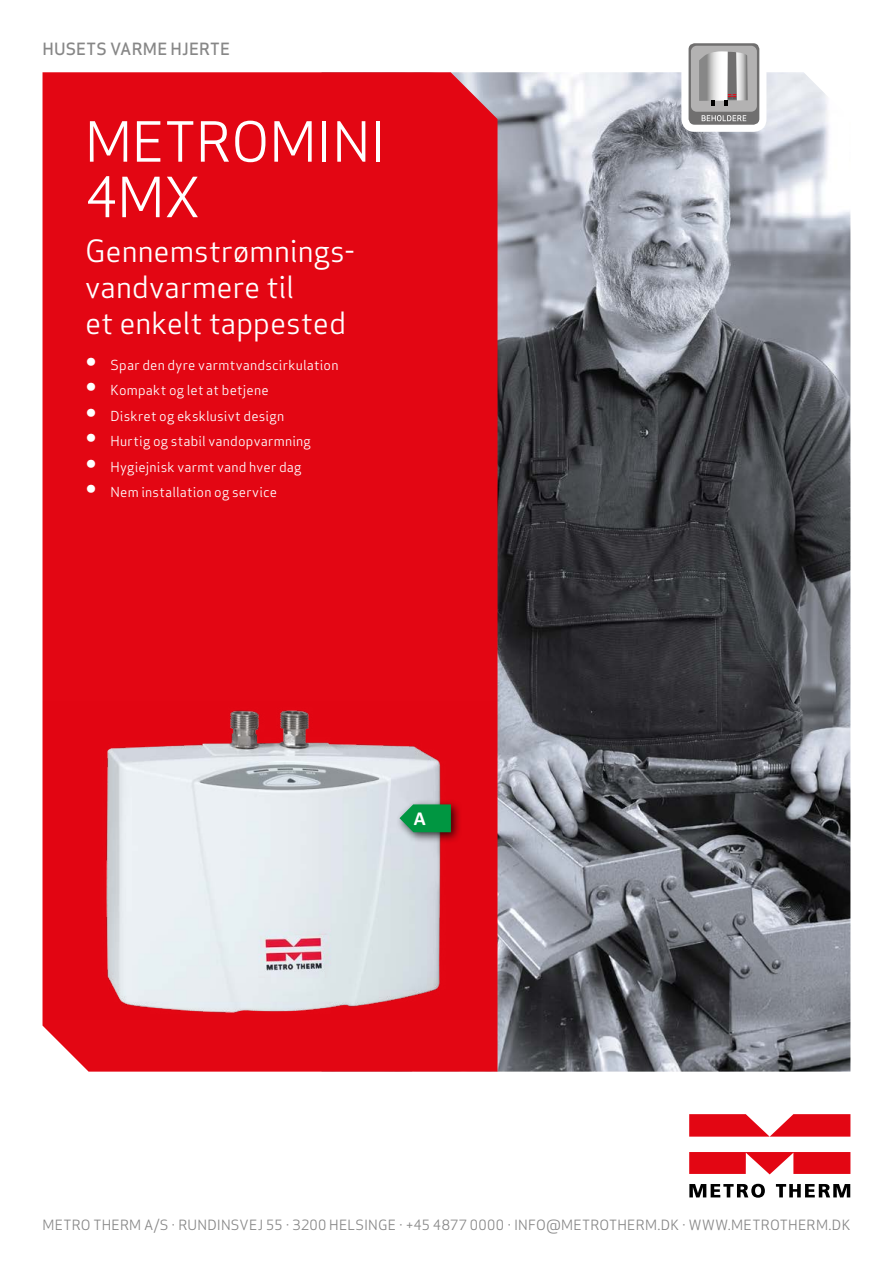
<style>
.page{position:relative;width:893px;height:1263px;background:#fff}
.page>*{position:absolute;margin:0;border:0;box-sizing:border-box;transform-origin:0 0}
._1___FORSIDE_txt{font:54px/55.5px "Apex Sans";color:#fff}
._1___Forside_txt_2{font:30px/36px "Apex Sans";color:#fff}
.t1{font:700 19.65px "Calibri";color:#fff}
._1___Pay-off_txt{font:500 16.5px "Apex Sans";letter-spacing:.01em;color:#878787}
._5___Adresse-linje{font:13.8px "Apex Sans";letter-spacing:.02em;color:#878787}
.t2{font:13.5px "Apex Sans";letter-spacing:.015em;color:#fff}
.s1{font-size:30px}
</style>
<div class="page">
<img style="left:497px;top:72px;width:353px;height:999px">
<div style="left:681px;top:36px;width:85px;height:96px;background:#fff;border-radius:13px"></div>
<svg style="left:689px;top:43px;width:70px;height:82px;background:#a7a6a6"></svg>
<div style="left:43px;top:72px;width:454px;height:999px;background:#e30613"></div>
<svg style="left:689px;top:1184px;width:76px;height:14px"></svg>
<svg style="left:776px;top:1184px;width:74px;height:13px"></svg>
<svg style="left:689px;top:1152px;width:161px;height:22px;background:#e62a35"></svg>
<svg style="left:689px;top:1114px;width:161px;height:23px;background:#e72f3a"></svg>
<img style="left:43px;top:702px;width:453px;height:317px">
<div style="left:395px;top:799px;width:67px;height:45px;background:#000;opacity:.75"></div>
<svg style="left:399px;top:804px;width:52px;height:28px"></svg>
<p class="_1___Pay-off_txt" style="left:43px;top:34px;width:189px">HUSETS VARME HJERTE</p>
<p class="_1___FORSIDE_txt" style="left:85px;top:109px;width:303px">METROMINI<br>4MX</p>
<p class="_1___Forside_txt_2" style="left:85px;top:230px;width:272px">Gennemstrømnings&shy;vandvarmere til<br>et enkelt tappested</p>
<p class="t2" style="left:85px;top:354px;width:255px"><span class="s1">•</span> Spar den dyre varmtvandscirkulation</p>
<p class="t2" style="left:85px;top:379px;width:185px"><span class="s1">•</span> Kompakt og let at betjene</p>
<p class="t2" style="left:85px;top:405px;width:201px"><span class="s1">•</span> Diskret og eksklusivt design</p>
<p class="t2" style="left:85px;top:430px;width:227px"><span class="s1">•</span> Hurtig og stabil vandopvarmning</p>
<p class="t2" style="left:85px;top:456px;width:218px"><span class="s1">•</span> Hygiejnisk varmt vand hver dag</p>
<p class="t2" style="left:85px;top:481px;width:194px"><span class="s1">•</span> Nem installation og service</p>
<p class="t1" style="left:414px;top:805px;width:13px">A</p>
<p class="_5___Adresse-linje" style="left:43px;top:1213px;width:809px">METRO THERM A/S · RUNDINSVEJ 55 · 3200 HELSINGE · +45 4877 0000 · INFO@METROTHERM.DK · WWW.METROTHERM.DK</p>
</div>
